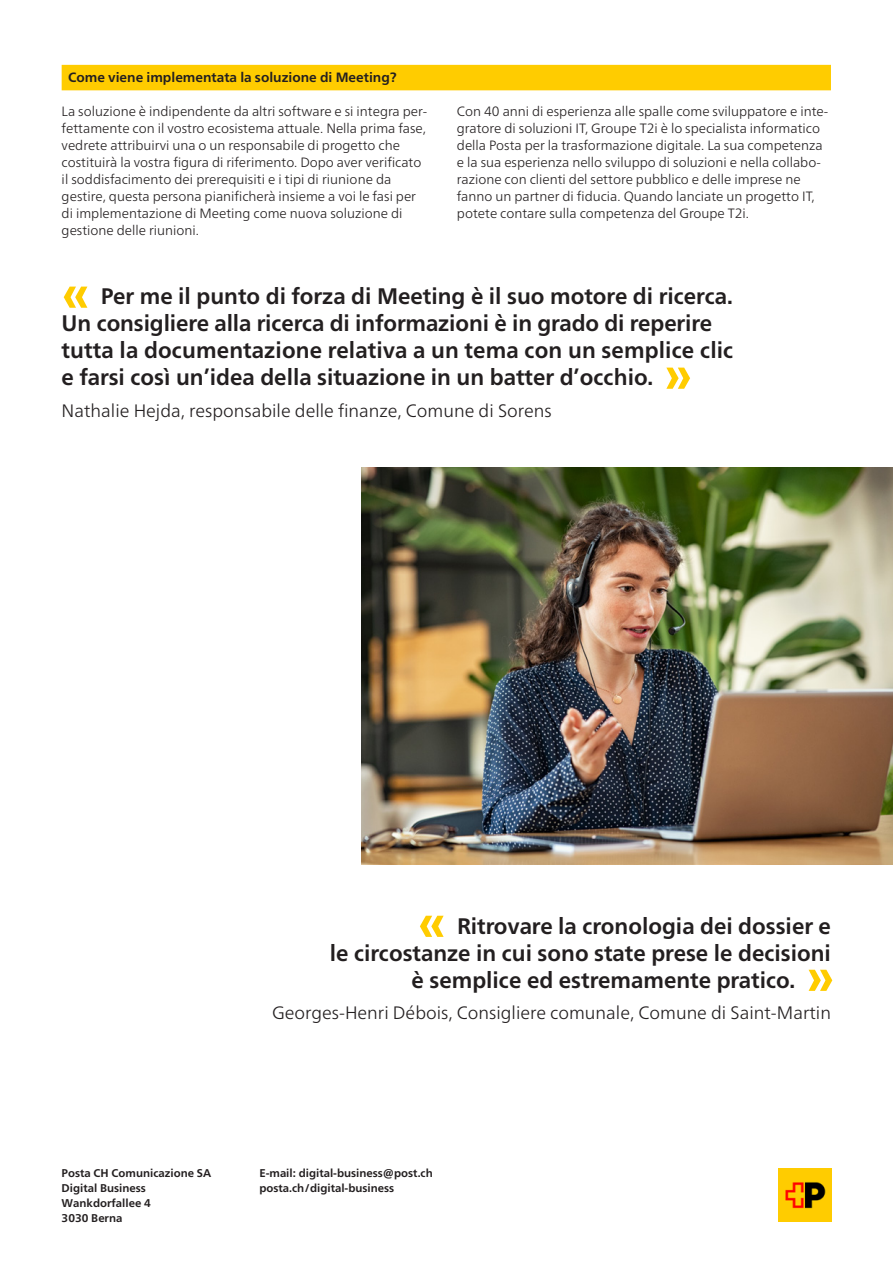
<style>
.page{position:relative;width:893px;height:1263px;background:#fff}
.page>*{position:absolute;margin:0;border:0;box-sizing:border-box;transform-origin:0 0}
.t1{font:700 52.5px "Frutiger Neue LT Pro";color:#fc0}
.t2{font:700 22.5px/27px "Frutiger Neue LT Pro";color:#231f20}
.t3{font:300 18px "Frutiger Neue LT Pro";color:#231f20}
.t4{font:300 13.5px/17px "Frutiger Neue LT Pro";color:#231f20}
.t5{font:700 13.5px "Frutiger Neue LT Pro";color:#231f20}
.t6{font:700 11.25px/14.9px "Frutiger Neue LT Pro";color:#231f20}
</style>
<div class="page">
<div style="left:62px;top:65px;width:769px;height:25px;background:#fc0"></div>
<img style="left:361px;top:468px;width:532px;height:396px">
<img style="left:778px;top:1168px;width:53px;height:53px">
<p class="t5" style="left:68px;top:69px;width:330px">Come viene implementata la soluzione di Meeting?</p>
<p class="t4" style="left:62px;top:103px;width:367px">La soluzione è indipendente da altri software e si integra per&shy;fettamente con il vostro ecosistema attuale. Nella prima fase, vedrete attribuirvi una o un responsabile di progetto che costituirà la vostra figura di riferimento. Dopo aver verificato il soddisfacimento dei prerequisiti e i tipi di riunione da gestire, questa persona pianificherà insieme a voi le fasi per di implementazione di Meeting come nuova soluzione di gestione delle riunioni.</p>
<p class="t4" style="left:457px;top:103px;width:373px">Con 40 anni di esperienza alle spalle come sviluppatore e inte&shy;gratore di soluzioni IT, Groupe T2i è lo specialista informatico della Posta per la trasformazione digitale. La sua competenza e la sua esperienza nello sviluppo di soluzioni e nella collabo&shy;razione con clienti del settore pubblico e delle imprese ne fanno un partner di fiducia. Quando lanciate un progetto IT, potete contare sulla competenza del Groupe T2i.</p>
<h1 class="t1" style="left:62px;top:261px;width:30px">«</h1>
<p class="t2" style="left:62px;top:283px;width:673px;text-indent:39px">Per me il punto di forza di Meeting è il suo motore di ricerca.<br>Un consigliere alla ricerca di informazioni è in grado di reperire tutta la documentazione relativa a un tema con un semplice clic e farsi così un’idea della situazione in un batter d’occhio.</p>
<h1 class="t1" style="left:664px;top:342px;width:30px">»</h1>
<h3 class="t3" style="left:62px;top:400px;width:491px">Nathalie Hejda, responsabile delle finanze, Comune di Sorens</h3>
<h1 class="t1" style="left:418px;top:890px;width:30px">«</h1>
<h2 class="t2" style="left:457px;top:912px;width:375px">Ritrovare la cronologia dei dossier e</h2>
<h2 class="t2" style="left:330px;top:939px;width:503px">le circostanze in cui sono state prese le decisioni</h2>
<h2 class="t2" style="left:412px;top:966px;width:385px">è semplice ed estremamente pratico.</h2>
<h1 class="t1" style="left:806px;top:944px;width:30px">»</h1>
<h3 class="t3" style="left:272px;top:1002px;width:560px">Georges-Henri Débois, Consigliere comunale, Comune di Saint-Martin</h3>
<p class="t6" style="left:62px;top:1165px;width:151px">Posta CH Comunicazione SA<br>Digital Business<br>Wankdorfallee 4<br>3030 Berna</p>
<p class="t6" style="left:259px;top:1165px;width:175px">E-mail: digital-business@post.ch posta.ch/digital-business</p>
</div>
